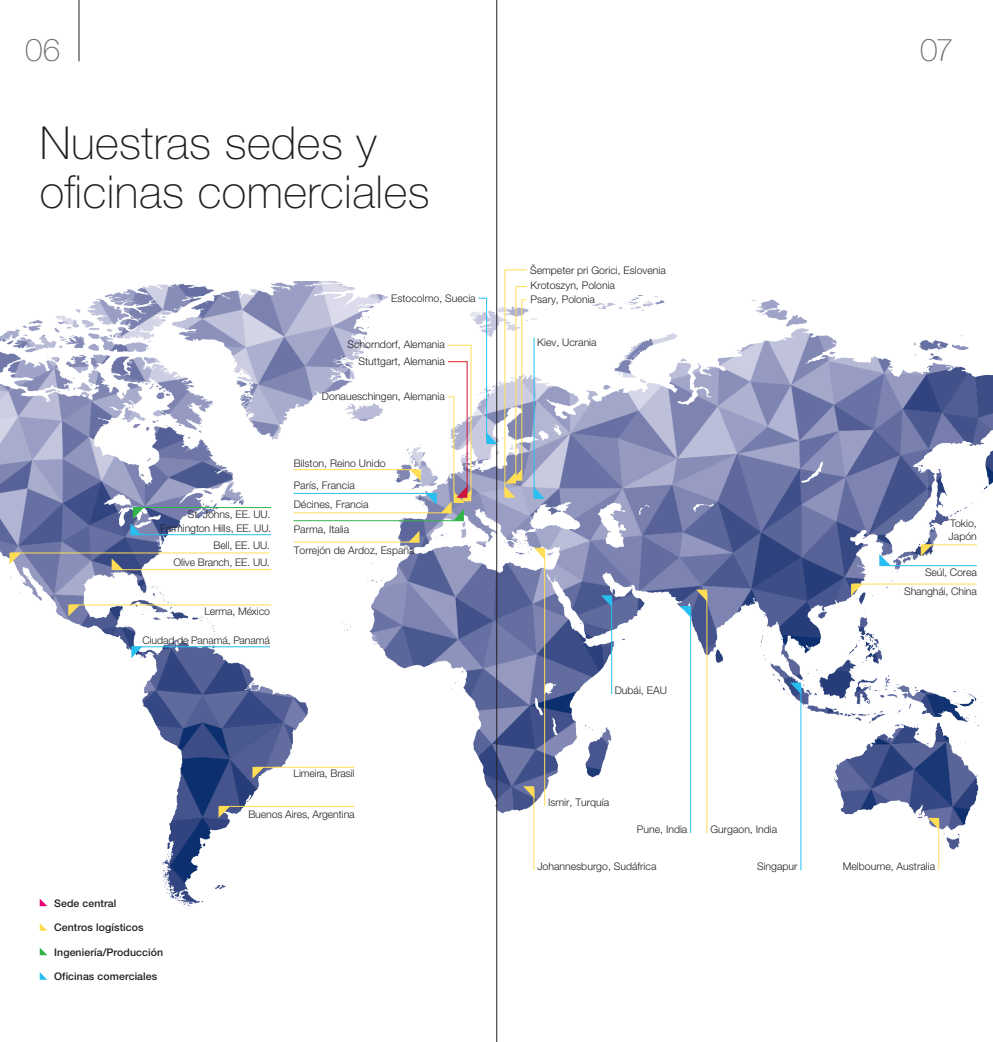
<style>
.page{position:relative;width:993px;height:1042px;background:#fff}
.page>*{position:absolute;margin:0;border:0;box-sizing:border-box;transform-origin:0 0}
.XX___100___Chapter___Headline_3rd_Level{font:100 45.5px/49px "Helvetica Neue LTW1 G";letter-spacing:.01em;color:#231f20}
.XX___100___Index___Pagemark_L{font:100 31.5px "Helvetica Neue LT Std";color:#6c6d70}
._2_Copy_Text_Light{font:300 10.5px "Helvetica Neue LTW1 G";color:#231f20}
.FlagBLUE{font:300 10.5px/12.6px "Helvetica Neue LTW1 G";letter-spacing:-.01em;color:#231f20}
.Mahle_Tabelle_Copy{font:500 10.5px "Helvetica Neue LTW1 G";letter-spacing:.01em;color:#231f20}
</style>
<div class="page">
<img style="left:0;top:282px;width:992px;height:637px">
<hr style="left:496px;top:0;width:1px;height:1042px;background:#231f20">
<hr style="left:78px;top:0;width:1px;height:61px;background:#231f20">
<svg style="left:40px;top:948px;width:7px;height:7px"></svg>
<svg style="left:40px;top:972px;width:7px;height:7px"></svg>
<svg style="left:40px;top:898px;width:7px;height:8px"></svg>
<svg style="left:40px;top:923px;width:7px;height:7px"></svg>
<hr style="left:130px;top:534px;width:141px;height:1px;background:#26bff0">
<svg style="left:131px;top:647px;width:11px;height:11px"></svg>
<hr style="left:131px;top:646px;width:139px;height:1px;background:#26bff0">
<svg style="left:130px;top:507px;width:14px;height:28px"></svg>
<hr style="left:133px;top:507px;width:138px;height:1px;background:#31b44a">
<svg style="left:112px;top:558px;width:11px;height:12px"></svg>
<hr style="left:114px;top:569px;width:157px;height:1px;background:#ffdd54">
<svg style="left:9px;top:553px;width:12px;height:11px"></svg>
<hr style="left:11px;top:553px;width:258px;height:1px;background:#ffdd54">
<svg style="left:850px;top:584px;width:12px;height:11px"></svg>
<hr style="left:852px;top:584px;width:124px;height:1px;background:#ffdd54">
<svg style="left:879px;top:554px;width:11px;height:12px"></svg>
<hr style="left:880px;top:565px;width:96px;height:1px;background:#26bff0">
<svg style="left:920px;top:544px;width:12px;height:12px"></svg>
<hr style="left:922px;top:544px;width:54px;height:1px;background:#ffdd54">
<svg style="left:252px;top:767px;width:12px;height:12px"></svg>
<hr style="left:254px;top:767px;width:100px;height:1px;background:#ffdd54">
<svg style="left:218px;top:806px;width:12px;height:12px"></svg>
<hr style="left:220px;top:806px;width:134px;height:1px;background:#ffdd54">
<svg style="left:68px;top:605px;width:12px;height:11px"></svg>
<hr style="left:70px;top:604px;width:201px;height:1px;background:#ffdd54">
<svg style="left:523px;top:786px;width:11px;height:12px"></svg>
<svg style="left:927px;top:818px;width:11px;height:11px"></svg>
<hr style="left:533px;top:789px;width:1px;height:81px;background:#ffdd54">
<hr style="left:938px;top:821px;width:1px;height:49px;background:#ffdd54">
<svg style="left:600px;top:595px;width:11px;height:12px"></svg>
<hr style="left:611px;top:598px;width:1px;height:96px;background:#26bff0">
<svg style="left:486px;top:432px;width:11px;height:12px"></svg>
<hr style="left:504px;top:270px;width:1px;height:224px;background:#ffdd54">
<hr style="left:486px;top:298px;width:1px;height:143px;background:#26bff0">
<hr style="left:470px;top:345px;width:1px;height:150px;background:#ffdd54">
<hr style="left:466px;top:361px;width:1px;height:130px;background:#cd123d">
<hr style="left:453px;top:397px;width:1px;height:96px;background:#ffdd54">
<svg style="left:448px;top:361px;width:19px;height:1px"></svg>
<svg style="left:447px;top:345px;width:24px;height:1px"></svg>
<svg style="left:533px;top:487px;width:11px;height:12px"></svg>
<hr style="left:533px;top:337px;width:1px;height:158px;background:#26bff0">
<svg style="left:679px;top:606px;width:11px;height:12px"></svg>
<hr style="left:690px;top:609px;width:1px;height:224px;background:#26bff0">
<svg style="left:790px;top:682px;width:10px;height:12px"></svg>
<hr style="left:800px;top:686px;width:1px;height:184px;background:#26bff0">
<svg style="left:696px;top:590px;width:11px;height:11px"></svg>
<hr style="left:706px;top:593px;width:1px;height:240px;background:#ffdd54">
<svg style="left:533px;top:548px;width:11px;height:11px"></svg>
<hr style="left:544px;top:551px;width:1px;height:255px;background:#ffdd54">
<svg style="left:504px;top:469px;width:18px;height:29px"></svg>
<hr style="left:515px;top:286px;width:1px;height:194px;background:#ffdd54">
<hr style="left:521px;top:299px;width:1px;height:181px;background:#ffdd54">
<hr style="left:293px;top:520px;width:171px;height:1px;background:#31b44a">
<svg style="left:408px;top:530px;width:11px;height:12px"></svg>
<hr style="left:293px;top:542px;width:126px;height:1px;background:#ffdd54">
<hr style="left:293px;top:512px;width:158px;height:1px;background:#ffdd54">
<hr style="left:293px;top:493px;width:143px;height:1px;background:#26bff0">
<hr style="left:293px;top:469px;width:122px;height:1px;background:#ffdd54">
<svg style="left:505px;top:269px;width:22px;height:1px"></svg>
<svg style="left:515px;top:286px;width:12px;height:1px"></svg>
<svg style="left:409px;top:469px;width:62px;height:52px"></svg>
<p class="XX___100___Index___Pagemark_L" style="left:25px;top:32px;width:37px">06</p>
<p class="XX___100___Index___Pagemark_L" style="left:919px;top:32px;width:35px">07</p>
<p class="XX___100___Chapter___Headline_3rd_Level" style="left:40px;top:119px;width:391px">Nuestras sedes y oficinas comerciales</p>
<p class="_2_Copy_Text_Light" style="left:391px;top:292px;width:86px">Estocolmo, Suecia</p>
<p class="_2_Copy_Text_Light" style="left:347px;top:338px;width:99px">Schorndorf, Alemania</p>
<p class="_2_Copy_Text_Light" style="left:358px;top:355px;width:88px">Stuttgart, Alemania</p>
<p class="_2_Copy_Text_Light" style="left:322px;top:390px;width:124px">Donaueschingen, Alemania</p>
<p class="_2_Copy_Text_Light" style="left:293px;top:457px;width:93px">Bilston, Reino Unido</p>
<p class="FlagBLUE" style="left:188px;top:508px;width:84px">St. Johns, EE. UU.</p>
<p class="FlagBLUE" style="left:160px;top:521px;width:112px">Farmington Hills, EE. UU.</p>
<p class="FlagBLUE" style="left:213px;top:539px;width:58px">Bell, EE. UU.</p>
<p class="FlagBLUE" style="left:173px;top:556px;width:98px">Olive Branch, EE. UU.</p>
<p class="FlagBLUE" style="left:204px;top:605px;width:67px">Lerma, México</p>
<p class="FlagBLUE" style="left:142px;top:633px;width:129px">Ciudad de Panamá, Panamá</p>
<p class="_2_Copy_Text_Light" style="left:293px;top:478px;width:63px">París, Francia</p>
<p class="_2_Copy_Text_Light" style="left:293px;top:498px;width:76px">Décines, Francia</p>
<p class="_2_Copy_Text_Light" style="left:293px;top:523px;width:57px">Parma, Italia</p>
<p class="_2_Copy_Text_Light" style="left:293px;top:544px;width:122px">Torrejón de Ardoz, España</p>
<p class="Mahle_Tabelle_Copy" style="left:54px;top:896px;width:64px">Sede central</p>
<p class="Mahle_Tabelle_Copy" style="left:54px;top:921px;width:91px">Centros logísticos</p>
<p class="Mahle_Tabelle_Copy" style="left:54px;top:945px;width:110px">Ingeniería/Producción</p>
<p class="Mahle_Tabelle_Copy" style="left:54px;top:970px;width:105px">Oficinas comerciales</p>
<p class="FlagBLUE" style="left:293px;top:767px;width:63px">Limeira, Brasil</p>
<p class="FlagBLUE" style="left:248px;top:807px;width:108px">Buenos Aires, Argentina</p>
<p class="_2_Copy_Text_Light" style="left:530px;top:264px;width:137px">Šempeter pri Gorici, Eslovenia</p>
<p class="_2_Copy_Text_Light" style="left:530px;top:279px;width:86px">Krotoszyn, Polonia</p>
<p class="_2_Copy_Text_Light" style="left:530px;top:293px;width:66px">Psary, Polonia</p>
<p class="_2_Copy_Text_Light" style="left:537px;top:336px;width:61px">Kiev, Ucrania</p>
<p class="_2_Copy_Text_Light" style="left:614px;top:683px;width:54px">Dubái, EAU</p>
<p class="_2_Copy_Text_Light" style="left:548px;top:796px;width:63px">Ismir, Turquía</p>
<p class="_2_Copy_Text_Light" style="left:636px;top:823px;width:52px">Pune, India</p>
<p class="_2_Copy_Text_Light" style="left:710px;top:823px;width:68px">Gurgaon, India</p>
<p class="FlagBLUE" style="left:948px;top:517px;width:30px">Tokio,<br>Japón</p>
<p class="FlagBLUE" style="left:924px;top:566px;width:53px">Seúl, Corea</p>
<p class="FlagBLUE" style="left:903px;top:585px;width:74px">Shanghái, China</p>
<p class="_2_Copy_Text_Light" style="left:537px;top:860px;width:121px">Johannesburgo, Sudáfrica</p>
<p class="_2_Copy_Text_Light" style="left:842px;top:860px;width:94px">Melbourne, Australia</p>
<p class="_2_Copy_Text_Light" style="left:756px;top:860px;width:42px">Singapur</p>
</div>
